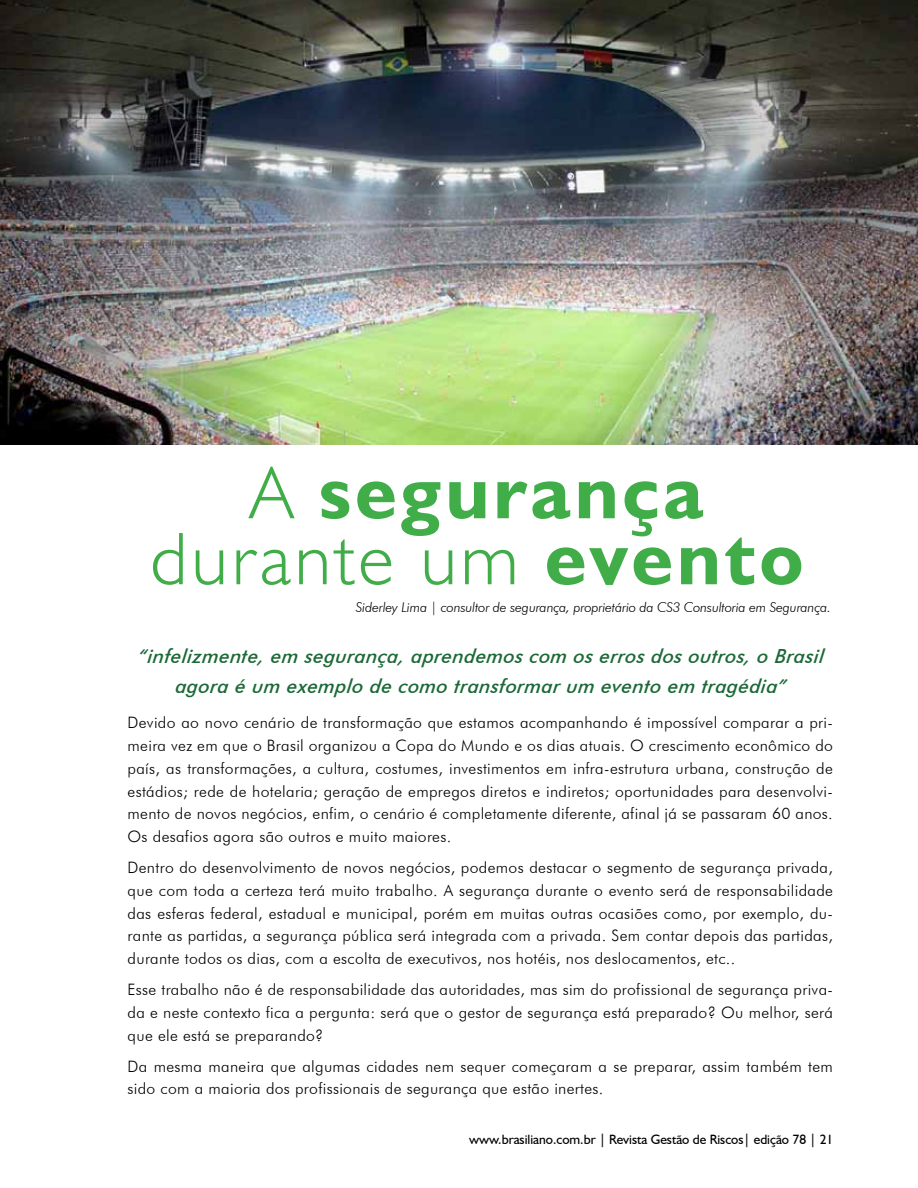
<style>
.page{position:relative;width:918px;height:1188px;background:#fff}
.page>*{position:absolute;margin:0;border:0;box-sizing:border-box;transform-origin:0 0}
.t1{font:700 78px "Humanist 521 BT";letter-spacing:.05em;color:#41ad49}
.t2{font:300 75px "Humanist 521 BT";color:#41ad49}
.t3{font:italic 500 19.5px/30.2px "Futura BT";color:#1b6936;text-align:center}
.t4{font:300 15.75px/22.6px "Futura BT";letter-spacing:.02em;color:#000;text-align:justify}
.t5{font:italic 300 13.5px "Futura BT";letter-spacing:-.015em;color:#000}
.t6{font:13.5px "Humanist 521 BT";color:#000}
.s1{font-weight:300;font-size:75px}
.s2{font-weight:700;font-size:78px}
</style>
<div class="page">
<img style="left:0;top:0;width:918px;height:444px">
<h1 class="t1" style="left:250px;top:443px;width:455px"><span class="s1">A</span> segurança</h1>
<h2 class="t2" style="left:151px;top:513px;width:654px">durante um <span class="s2">evento</span></h2>
<p class="t5" style="left:356px;top:599px;width:477px">Siderley Lima | consultor de segurança, proprietário da CS3 Consultoria em Segurança.</p>
<p class="t3" style="left:137px;top:641px;width:692px">“infelizmente, em seg urança, ap rendemos com os erros dos outros, o Brasil ag ora é um exemp lo de como transformar um evento em trag édia”</p>
<p class="t4" style="left:128px;top:711px;width:707px">Devido ao novo cenário de transformação que estamos acompanhando é impossível comparar a pri&shy;meira vez em que o Brasil organizou a Copa do Mundo e os dias atuais. O crescimento econômico do país, as transformações, a cultura, costumes, investimentos em infra-estrutura urbana, construção de estádios; rede de hotelaria; geração de empregos diretos e indiretos; oportunidades para desenvolvi&shy;mento de novos negócios, enfim, o cenário é completamente diferente, afinal já se passaram 60 anos.<br>Os desafios agora são outros e muito maiores.</p>
<p class="t4" style="left:128px;top:856px;width:707px">Dentro do desenvolvimento de novos negócios, podemos destacar o segmento de segurança privada, que com toda a certeza terá muito trabalho. A segurança durante o evento será de responsabilidade das esferas federal, estadual e municipal, porém em muitas outras ocasiões como, por exemplo, du&shy;rante as partidas, a segurança pública será integrada com a privada. Sem contar depois das partidas, durante todos os dias, com a escolta de executivos, nos hotéis, nos deslocamentos, etc..</p>
<p class="t4" style="left:128px;top:978px;width:707px">Esse trabalho não é de responsabilidade das autoridades, mas sim do profissional de segurança priva&shy;da e neste contexto fica a pergunta: será que o gestor de segurança está preparado? Ou melhor, será que ele está se preparando?</p>
<p class="t4" style="left:128px;top:1055px;width:707px">Da mesma maneira que algumas cidades nem sequer começaram a se preparar, assim também tem sido com a maioria dos profissionais de segurança que estão inertes.</p>
<p class="t6" style="left:469px;top:1131px;width:366px">www.brasiliano.com.br | Revista Gestão de Riscos| edição 78 | 21</p>
</div>
